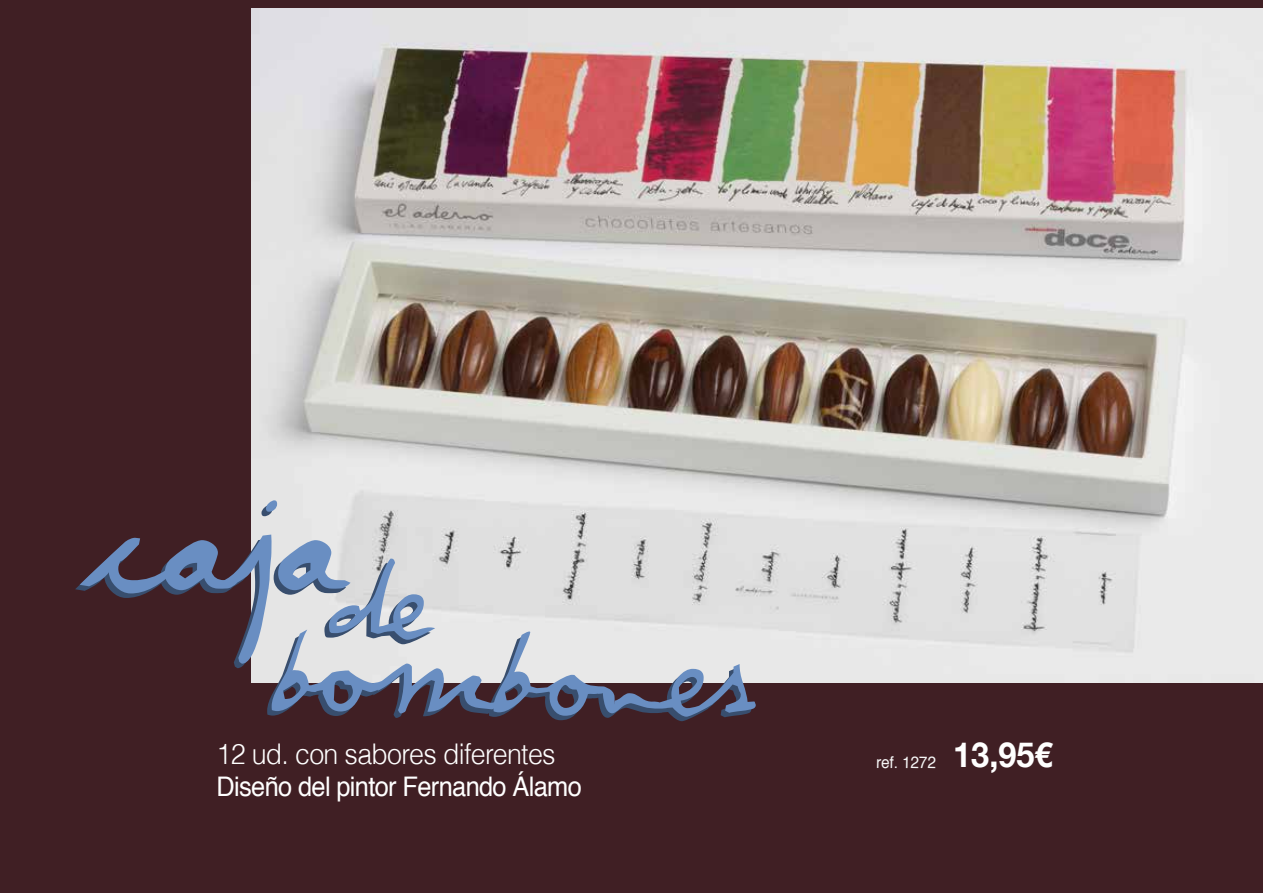
<style>
.page{position:relative;width:1263px;height:893px;background:#401f24}
.page>*{position:absolute;margin:0;border:0;box-sizing:border-box;transform-origin:0 0}
.t1{font:700 34.5px "Helvetica Neue";color:#fff;scale:.94 1}
.t2{font:300 28.5px "Helvetica";letter-spacing:-.025em;color:#fff;scale:.94 1}
.t3{font:27px "Helvetica";letter-spacing:-.025em;color:#fff;scale:.94 1}
.t4{font:16.5px "Helvetica";color:#f6f6f6;scale:.93 1}
</style>
<div class="page">
<img style="left:252px;top:9px;width:1011px;height:674px">
<svg style="left:75px;top:500px;width:683px;height:221px"></svg>
<p class="t2" style="left:216px;top:736px;width:362px">12 ud. con sabores diferentes</p>
<p class="t3" style="left:216px;top:765px;width:390px">Diseño del pintor Fernando Álamo</p>
<p class="t4" style="left:876px;top:749px;width:66px;rotate:1deg">ref. 1272</p>
<p class="t1" style="left:953px;top:733px;width:107px">13,95€</p>
</div>
